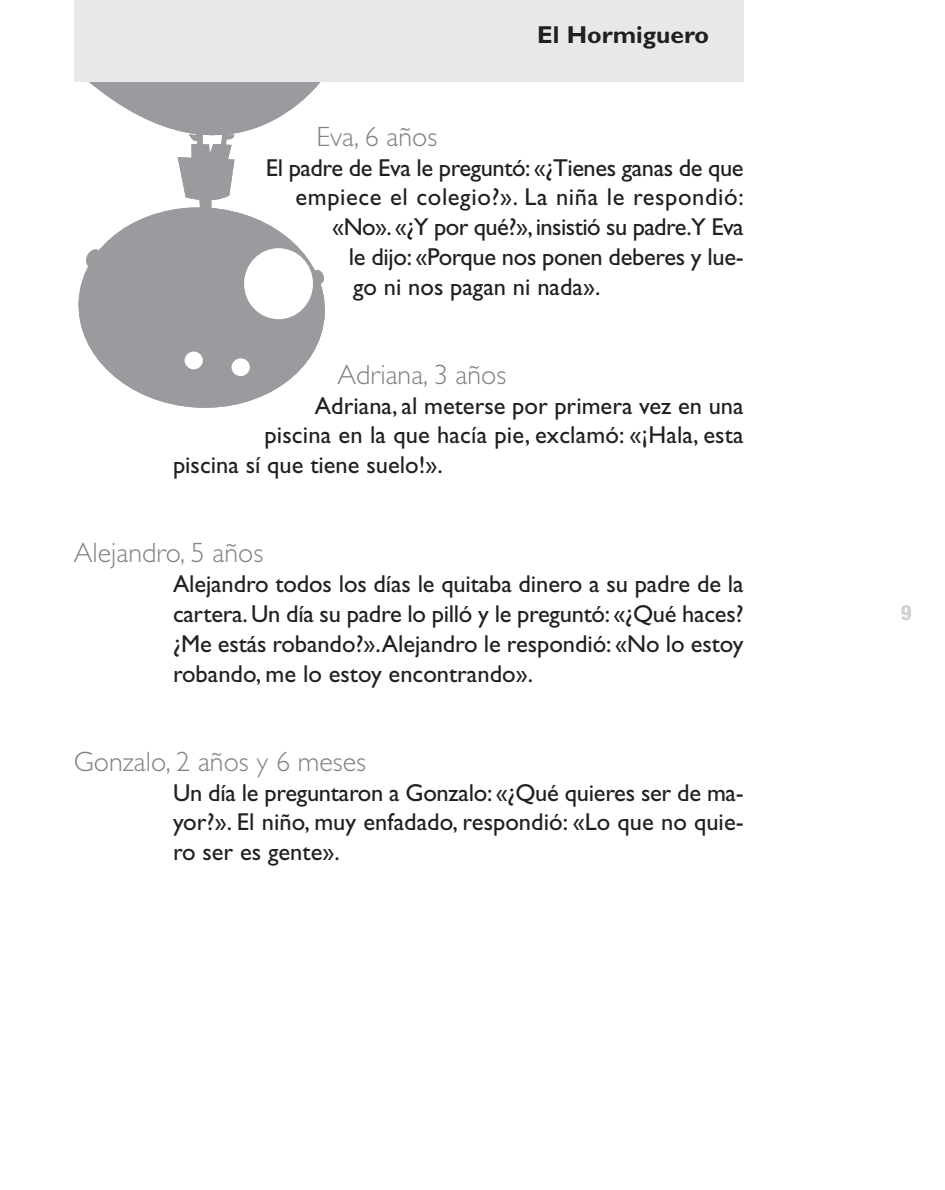
<style>
.page{position:relative;width:945px;height:1190px;background:#fff}
.page>*{position:absolute;margin:0;border:0;box-sizing:border-box;transform-origin:0 0}
.t1{font:300 28px "Gill Sans";color:#808285}
.t2{font:24.5px/29.8px "Gill Sans";color:#231f20;text-align:justify}
.t3{font:24.5px "Gill Sans";letter-spacing:-.02em;color:#231f20}
.t4{font:24.5px "Gill Sans";letter-spacing:.025em;color:#231f20}
.t5{font:24.5px "Gill Sans";letter-spacing:-.025em;color:#231f20}
.t6{font:700 24.5px "Gill Sans";color:#231f20}
.t7{font:800 condensed 21px "Helvetica Neue";color:#d1d2d4}
</style>
<div class="page">
<svg style="left:74px;top:0;width:670px;height:408px"></svg>
<p class="t6" style="left:537px;top:27px;width:173px">El Hormiguero</p>
<p class="t1" style="left:316px;top:127px;width:122px">Eva, 6 años</p>
<p class="t3" style="left:266px;top:159px;width:479px">El padre de Eva le preguntó:«¿Tienes ganas de que</p>
<p class="t4" style="left:295px;top:188px;width:449px">empiece el colegio?». La niña le respondió:</p>
<p class="t5" style="left:332px;top:218px;width:413px">«No».«¿Y por qué?»,insistió su padre.Y Eva</p>
<p class="t2" style="left:349px;top:244px;width:396px">le dijo:«Porque nos ponen deberes y lue-</p>
<p class="t2" style="left:353px;top:274px;width:249px">go ni nos pagan ni nada».</p>
<p class="t1" style="left:337px;top:365px;width:170px">Adriana, 3 años</p>
<p class="t2" style="left:315px;top:393px;width:430px">Adriana, al meterse por primera vez en una</p>
<p class="t2" style="left:264px;top:423px;width:481px">piscina en la que hacía pie, exclamó: «¡Hala, esta</p>
<p class="t2" style="left:173px;top:452px;width:271px">piscina sí que tiene suelo!».</p>
<p class="t1" style="left:74px;top:543px;width:191px">Alejandro, 5 años</p>
<p class="t2" style="left:173px;top:571px;width:572px">Alejandro todos los días le quitaba dinero a su padre de la cartera.Un día su padre lo pilló y le preguntó:«¿Qué haces? ¿Me estás robando?».Alejandro le respondió: «No lo estoy robando, me lo estoy encontrando».</p>
<p class="t1" style="left:74px;top:751px;width:294px">Gonzalo, 2 años y 6 meses</p>
<p class="t2" style="left:173px;top:780px;width:572px">Un día le preguntaron a Gonzalo:«¿Qué quieres ser de ma&shy;yor?». El niño, muy enfadado, respondió: «Lo que no quie&shy;ro ser es gente».</p>
<p class="t7" style="left:901px;top:605px;width:12px">9</p>
</div>
